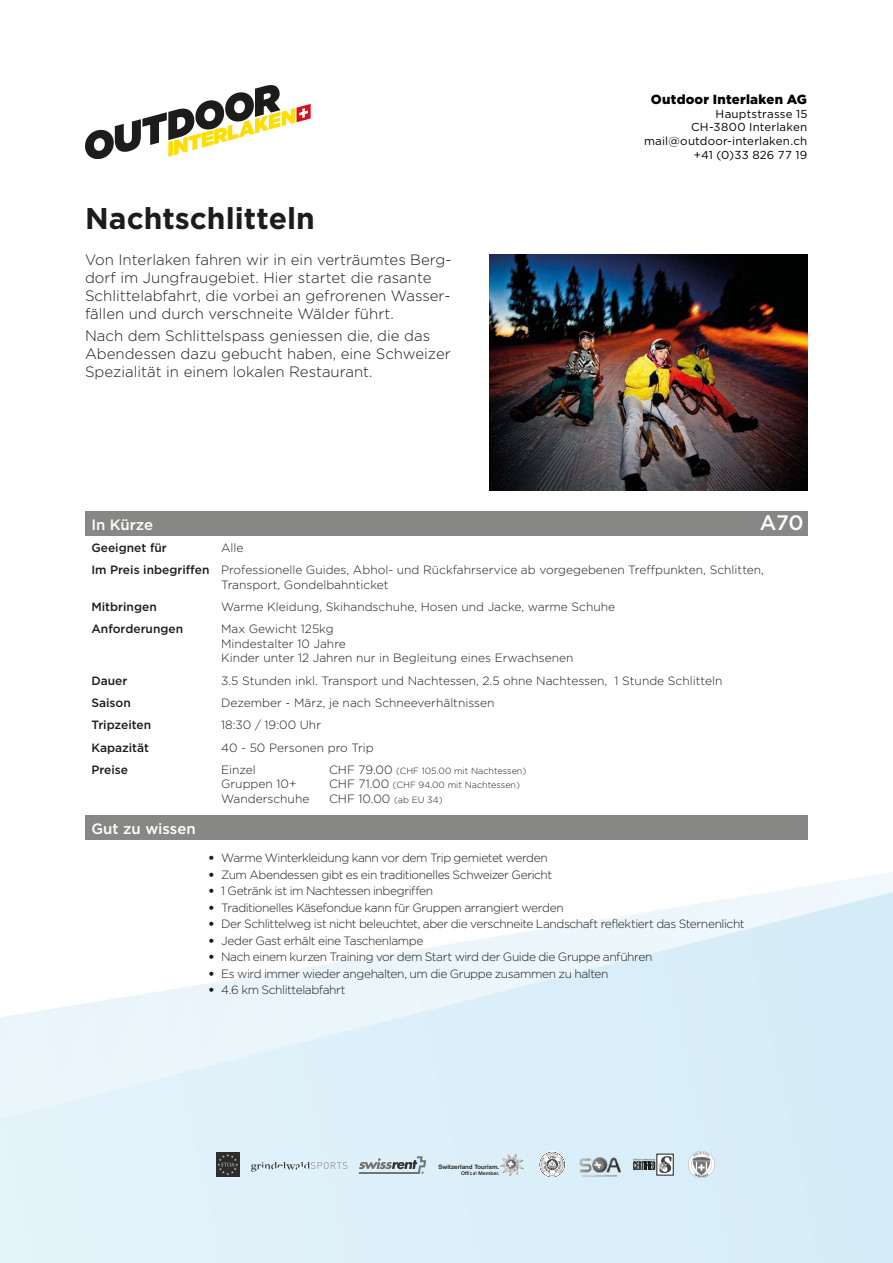
<style>
.page{position:relative;width:893px;height:1263px;background:#fff}
.page>*{position:absolute;margin:0;border:0;box-sizing:border-box;transform-origin:0 0}
.t1{font:700 30px "Gotham";color:#1c1c1b}
.t2{font:500 21px "Gotham";color:#fff}
.t3{font:300 15px/18px "Gotham";color:#1c1c1b}
.t4{font:500 15px "Gotham";color:#fff}
.t5{font:900 13.2px "Gotham";letter-spacing:.02em;color:#000200}
.t6{font:300 12px "Gotham";letter-spacing:-.025em;color:#1c1c1b}
.t7{font:300 12px/14.4px "Gotham";color:#1c1c1b}
.t8{font:500 12px "Gotham";color:#1c1c1b}
.t9{font:11.55px/13.8px "Gotham";letter-spacing:.02em;color:#000200;text-align:right}
.t10{font:300 9px/14.4px "Gotham";color:#1c1c1b}
.t11{font:700 6.15px "Helvetica Neue";color:#30302f}
.s1{font-weight:500}
.s2{font-size:12px}
.s3{font-size:9px}
.s4{font-weight:900}
</style>
<div class="page">
<svg style="left:0;top:872px;width:893px;height:391px;fill:#dff1f9"></svg>
<svg style="left:461px;top:1171px;width:38px;height:4px"></svg>
<img style="left:500px;top:1153px;width:24px;height:23px">
<svg style="left:633px;top:1156px;width:38px;height:17px"></svg>
<img style="left:578px;top:1152px;width:43px;height:26px">
<svg style="left:359px;top:1156px;width:67px;height:18px"></svg>
<svg style="left:688px;top:1151px;width:27px;height:27px"></svg>
<div style="left:688px;top:1151px;width:26px;height:27px;background:#fff;border-radius:50%"></div>
<svg style="left:691px;top:1152px;width:21px;height:25px"></svg>
<svg style="left:251px;top:1162px;width:96px;height:10px"></svg>
<svg style="left:539px;top:1151px;width:26px;height:27px"></svg>
<svg style="left:540px;top:1152px;width:25px;height:25px"></svg>
<img style="left:217px;top:1153px;width:23px;height:23px">
<svg style="left:85px;top:85px;width:226px;height:74px"></svg>
<img style="left:489px;top:254px;width:319px;height:236px">
<div style="left:85px;top:511px;width:723px;height:25px;background:#878786"></div>
<div style="left:85px;top:815px;width:723px;height:25px;background:#878786"></div>
<h1 class="t1" style="left:85px;top:205px;width:231px">Nachtschlitteln</h1>
<p class="t3" style="left:85px;top:251px;width:368px">Von Interlaken fahren wir in ein verträumtes Berg&shy;dorf im Jungfraugebiet. Hier startet die rasante Schlittelabfahrt, die vorbei an gefrorenen Wasser&shy;fällen und durch verschneite Wälder führt.</p>
<p class="t3" style="left:85px;top:328px;width:367px">Nach dem Schlittelspass geniessen die, die das<br>Abendessen dazu gebucht haben, eine Schweizer<br>Spezialität in einem lokalen Restaurant.</p>
<p class="t5" style="left:651px;top:94px;width:158px">Outdoor Interlaken AG</p>
<p class="t9" style="left:644px;top:107px;width:165px">Hauptstrasse 15<br>CH-3800 Interlaken mail@outdoor-interlaken.ch +41 (0)33 826 77 19</p>
<h2 class="t2" style="left:760px;top:514px;width:45px">A70</h2>
<p class="t4" style="left:91px;top:517px;width:63px">In Kürze</p>
<p class="t8" style="left:91px;top:542px;width:77px">Geeignet für</p>
<p class="t7" style="left:91px;top:537px;width:674px;line-height:22.4px;text-indent:130px">Alle<br><span class="s1">Im Preis inbegriffen</span> Professionelle Guides, Abhol- und Rückfahrservice ab vorgegebenen Treffpunkten, Schlitten,</p>
<p class="t7" style="left:221px;top:578px;width:169px">Transport, Gondelbahnticket</p>
<p class="t8" style="left:91px;top:601px;width:67px">Mitbringen</p>
<p class="t7" style="left:221px;top:600px;width:395px">Warme Kleidung, Skihandschuhe, Hosen und Jacke, warme Schuhe</p>
<p class="t8" style="left:91px;top:624px;width:93px">Anforderungen</p>
<p class="t7" style="left:221px;top:622px;width:354px">Max Gewicht 125kg<br>Mindestalter 10 Jahre<br>Kinder unter 12 Jahren nur in Begleitung eines Erwachsenen</p>
<p class="t8" style="left:91px;top:675px;width:38px">Dauer</p>
<p class="t7" style="left:221px;top:674px;width:503px">3.5 Stunden inkl. Transport und Nachtessen, 2.5 ohne Nachtessen, 1 Stunde Schlitteln</p>
<p class="t8" style="left:91px;top:697px;width:41px">Saison</p>
<p class="t7" style="left:221px;top:696px;width:275px">Dezember - März, je nach Schneeverhältnissen</p>
<p class="t8" style="left:91px;top:720px;width:61px">Tripzeiten</p>
<p class="t7" style="left:221px;top:718px;width:102px">18:30 / 19:00 Uhr</p>
<p class="t8" style="left:91px;top:742px;width:59px">Kapazität</p>
<p class="t7" style="left:221px;top:741px;width:154px">40 - 50 Personen pro Trip</p>
<p class="t8" style="left:91px;top:764px;width:38px">Preise</p>
<p class="t7" style="left:221px;top:763px;width:90px">Einzel<br>Gruppen 10+<br>Wanderschuhe</p>
<p class="t10" style="left:329px;top:764px;width:199px"><span class="s2">CHF 79.00</span> (CHF 105.00 mit Nachtessen)<br><span class="s2">CHF 71.00</span> (CHF 94.00 mit Nachtessen)</p>
<p class="t6" style="left:329px;top:793px;width:115px">CHF 10.00 <span class="s3">(ab EU 34)</span></p>
<p class="t4" style="left:91px;top:821px;width:106px">Gut zu wissen</p>
<p class="t6" style="left:208px;top:853px;width:341px"><span class="s4">•</span> Warme Winterkleidung kann vor dem Trip gemietet werden</p>
<p class="t6" style="left:208px;top:869px;width:345px"><span class="s4">•</span> Zum Abendessen gibt es ein traditionelles Schweizer Gericht</p>
<p class="t6" style="left:208px;top:886px;width:226px"><span class="s4">•</span> 1 Getränk ist im Nachtessen inbegriffen</p>
<p class="t6" style="left:208px;top:902px;width:357px"><span class="s4">•</span> Traditionelles Käsefondue kann für Gruppen arrangiert werden</p>
<p class="t6" style="left:208px;top:919px;width:538px"><span class="s4">•</span> Der Schlittelweg ist nicht beleuchtet, aber die verschneite Landschaft reflektiert das Sternenlicht</p>
<p class="t6" style="left:208px;top:935px;width:217px"><span class="s4">•</span> Jeder Gast erhält eine Taschenlampe</p>
<p class="t6" style="left:208px;top:952px;width:446px"><span class="s4">•</span> Nach einem kurzen Training vor dem Start wird der Guide die Gruppe anführen</p>
<p class="t6" style="left:208px;top:968px;width:402px"><span class="s4">•</span> Es wird immer wieder angehalten, um die Gruppe zusammen zu halten</p>
<p class="t6" style="left:208px;top:985px;width:139px"><span class="s4">•</span> 4.6 km Schlittelabfahrt</p>
<p class="t11" style="left:438px;top:1163px;width:62px">Switzerland Tourism.</p>
</div>
